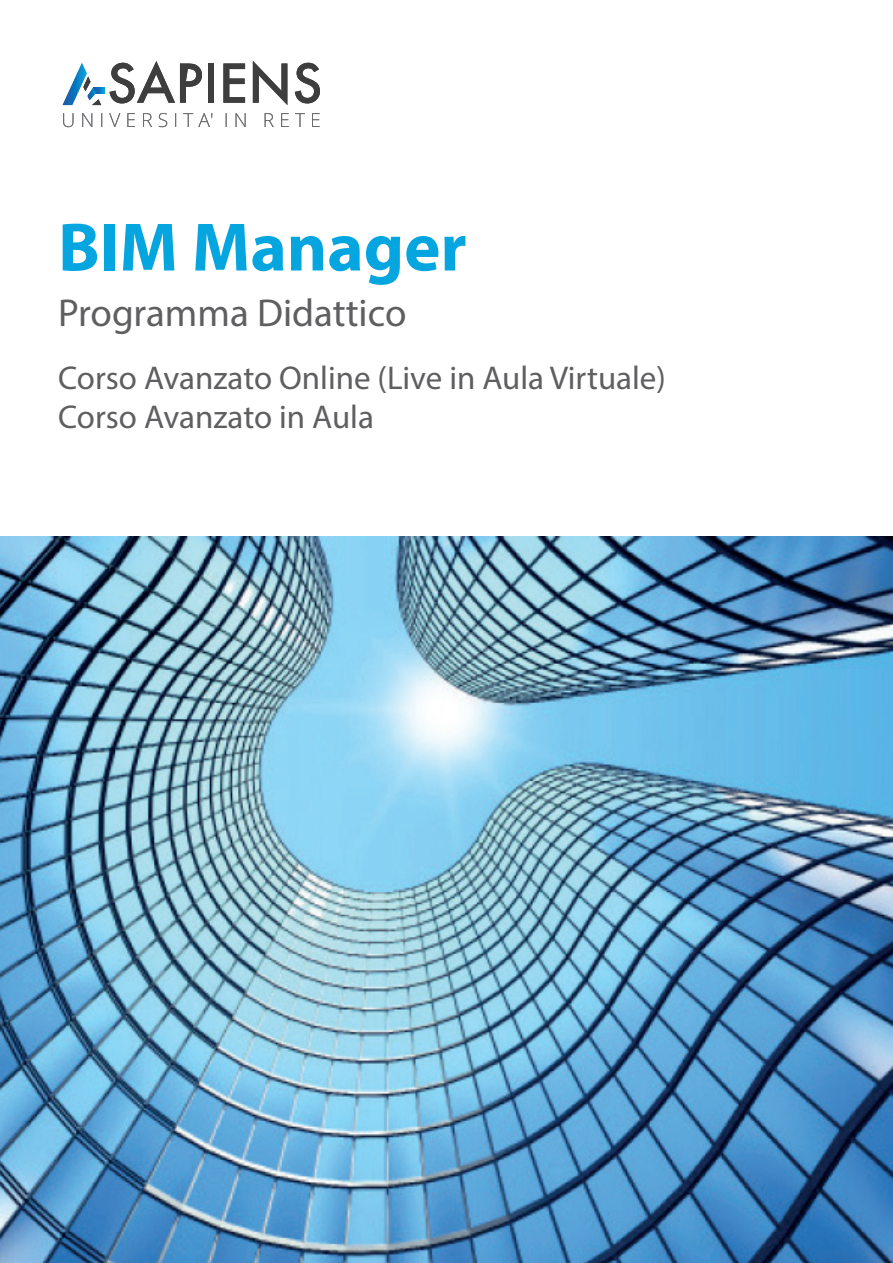
<style>
.page{position:relative;width:893px;height:1263px;background:#fff}
.page>*{position:absolute;margin:0;border:0;box-sizing:border-box;transform-origin:0 0}
.t1{font:700 69px "Myriad Pro";color:#05a5e0}
.t2{font:39px "Myriad Pro";color:#5f5f62}
.t3{font:33px/39px "Myriad Pro";color:#5f5f62}
</style>
<div class="page">
<svg style="left:63px;top:61px;width:139px;height:44px"></svg>
<div style="left:208px;top:63px;width:6px;height:40px;background:#3e3e3f"></div>
<svg style="left:223px;top:63px;width:22px;height:40px"></svg>
<svg style="left:253px;top:61px;width:34px;height:44px"></svg>
<svg style="left:295px;top:63px;width:25px;height:40px"></svg>
<svg style="left:63px;top:113px;width:149px;height:14px"></svg>
<svg style="left:226px;top:113px;width:94px;height:14px"></svg>
<img style="left:0;top:537px;width:893px;height:726px">
<h1 class="t1" style="left:58px;top:202px;width:410px">BIM Manager</h1>
<p class="t2" style="left:58px;top:289px;width:350px">Programma Didattico</p>
<p class="t3" style="left:58px;top:358px;width:609px">Corso Avanzato Online (Live in Aula Virtuale)<br>Corso Avanzato in Aula</p>
</div>
